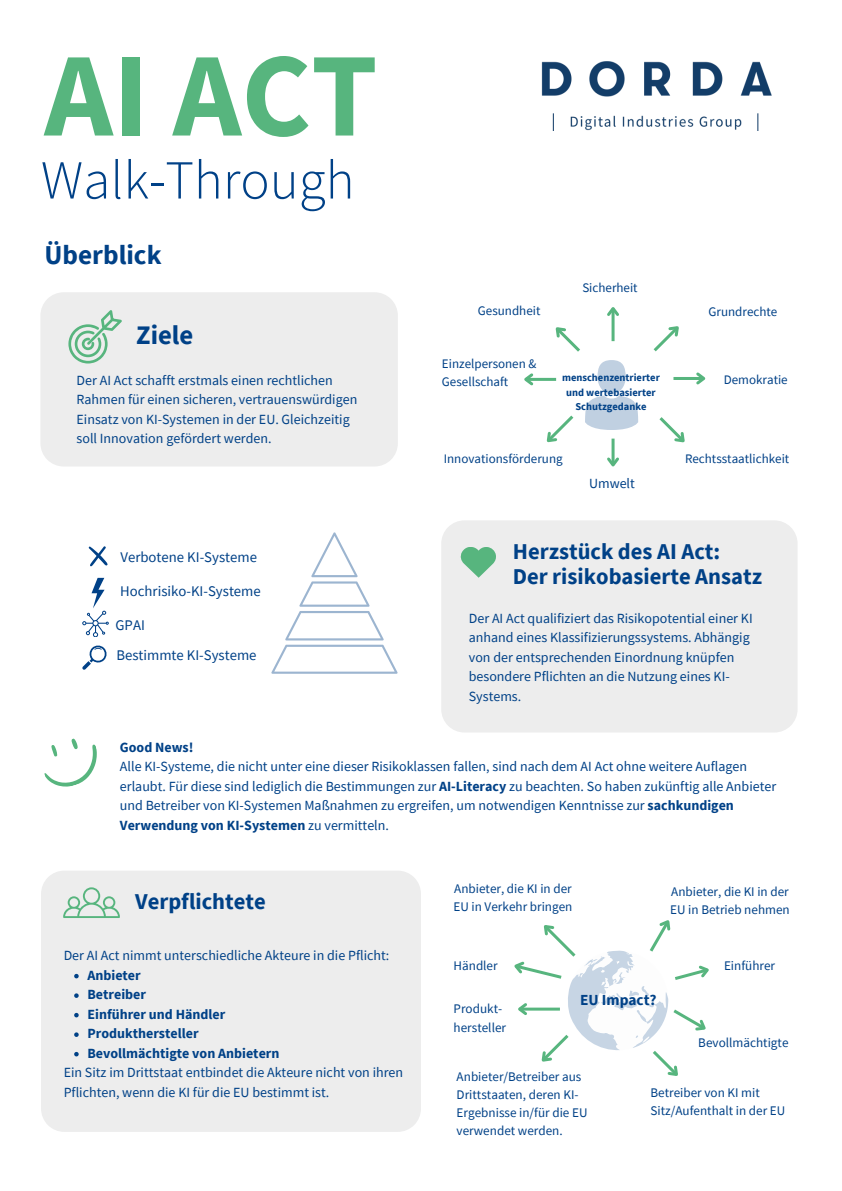
<style>
.page{position:relative;width:842px;height:1191px;background:#fff}
.page>*{position:absolute;margin:0;border:0;box-sizing:border-box;transform-origin:0 0}
.t1{font:700 119.7px "Source Sans Pro";color:#57b57e}
.t2{font:300 55px "Source Sans Pro";color:#004187}
.t3{font:700 27.2px "Source Sans Pro";color:#004187}
.t4{font:700 26.7px "Source Sans Pro";color:#004187}
.t5{font:700 22.6px/24.7px "Source Sans Pro";color:#004187}
.t6{font:700 15.3px "Source Sans Pro";color:#004187}
.t7{font:14.7px "Source Sans Pro";color:#004187}
.t8{font:14px/19.5px "Source Sans Pro";color:#004187}
.t9{font:700 14px "Source Sans Pro";color:#004187}
.t10{font:13.2px/18.3px "Source Sans Pro";color:#004187}
.t11{font:13.1px/18.2px "Source Sans Pro";color:#004187}
.t12{font:13px "Source Sans Pro";color:#004187}
.t13{font:700 10.5px/14.3px "Source Sans Pro";color:#004187;text-align:center}
.s1{font-weight:700}
</style>
<div class="page">
<div style="left:40px;top:292px;width:358px;height:174px;background:#ededed"></div>
<div style="left:441px;top:520px;width:356px;height:212px;background:#ededed"></div>
<div style="left:41px;top:871px;width:379px;height:260px;background:#ededed"></div>
<svg style="left:68px;top:310px;width:54px;height:53px;background:#c4ddce"></svg>
<div style="left:597px;top:360px;width:29px;height:34px;background:#c0d0e1;border-radius:50%"></div>
<svg style="left:585px;top:395px;width:54px;height:35px"></svg>
<svg style="left:271px;top:532px;width:127px;height:141px"></svg>
<svg style="left:63px;top:887px;width:57px;height:30px;background:#cadfd3"></svg>
<svg style="left:461px;top:547px;width:35px;height:30px"></svg>
<svg style="left:44px;top:738px;width:53px;height:49px"></svg>
<img style="left:542px;top:61px;width:230px;height:69px">
<svg style="left:82px;top:645px;width:25px;height:24px"></svg>
<svg style="left:82px;top:577px;width:26px;height:60px"></svg>
<svg style="left:88px;top:546px;width:20px;height:20px"></svg>
<svg style="left:74px;top:973px;width:5px;height:5px"></svg>
<svg style="left:74px;top:993px;width:5px;height:4px"></svg>
<svg style="left:74px;top:1012px;width:5px;height:5px"></svg>
<svg style="left:74px;top:1032px;width:5px;height:4px"></svg>
<svg style="left:74px;top:1051px;width:5px;height:5px"></svg>
<svg style="left:514px;top:920px;width:195px;height:156px"></svg>
<hr style="left:612px;top:308px;width:3px;height:33px;background:#57b57e">
<svg style="left:607px;top:307px;width:12px;height:12px"></svg>
<svg style="left:555px;top:327px;width:25px;height:25px"></svg>
<hr style="left:526px;top:378px;width:30px;height:3px;background:#57b57e">
<svg style="left:524px;top:373px;width:12px;height:13px"></svg>
<svg style="left:546px;top:415px;width:28px;height:28px"></svg>
<svg style="left:659px;top:417px;width:26px;height:26px"></svg>
<hr style="left:612px;top:438px;width:3px;height:27px;background:#57b57e">
<svg style="left:607px;top:455px;width:12px;height:12px"></svg>
<hr style="left:673px;top:377px;width:31px;height:3px;background:#57b57e">
<svg style="left:696px;top:372px;width:10px;height:13px"></svg>
<svg style="left:653px;top:326px;width:26px;height:26px"></svg>
<p class="t1" style="left:44px;top:18px;width:335px">AI ACT</p>
<p class="t2" style="left:41px;top:144px;width:315px">Walk-Through</p>
<h4 class="t3" style="left:44px;top:237px;width:119px">Überblick</h4>
<p class="t4" style="left:136px;top:317px;width:59px">Ziele</p>
<p class="t8" style="left:77px;top:370px;width:282px">Der AI Act schafft erstmals einen rechtlichen Rahmen für einen sicheren, vertrauenswürdigen Einsatz von KI-Systemen in der EU. Gleichzeitig soll Innovation gefördert werden.</p>
<p class="t7" style="left:120px;top:548px;width:138px">Verbotene KI-Systeme</p>
<p class="t7" style="left:120px;top:582px;width:142px">Hochrisiko-KI-Systeme</p>
<p class="t7" style="left:116px;top:615px;width:31px">GPAI</p>
<p class="t7" style="left:116px;top:645px;width:142px">Bestimmte KI-Systeme</p>
<p class="t12" style="left:478px;top:302px;width:64px">Gesundheit</p>
<p class="t12" style="left:442px;top:355px;width:96px">Einzelpersonen &amp;</p>
<h4 class="t12" style="left:442px;top:373px;width:68px">Gesellschaft</h4>
<p class="t12" style="left:582px;top:279px;width:57px">Sicherheit</p>
<h1 class="t13" style="left:562px;top:370px;width:99px">menschenzentrierter und wertebasierter</h1>
<h2 class="t13" style="left:575px;top:399px;width:73px">Schutzgedanke</h2>
<p class="t12" style="left:444px;top:450px;width:121px">Innovationsförderung</p>
<p class="t8" style="left:589px;top:473px;width:47px">Umwelt</p>
<p class="t12" style="left:708px;top:303px;width:70px">Grundrechte</p>
<p class="t12" style="left:724px;top:371px;width:65px">Demokratie</p>
<p class="t12" style="left:685px;top:450px;width:106px">Rechtsstaatlichkeit</p>
<p class="t5" style="left:513px;top:538px;width:251px">Herzstück des AI Act:<br>Der risikobasierte Ansatz</p>
<p class="t8" style="left:469px;top:608px;width:285px">Der AI Act qualifiziert das Risikopotential einer KI anhand eines Klassifizierungssystems. Abhängig von der entsprechenden Einordnung knüpfen besondere Pflichten an die Nutzung eines KI-Systems.</p>
<p class="t9" style="left:120px;top:738px;width:75px">Good News!</p>
<p class="t8" style="left:120px;top:756px;width:658px">Alle KI-Systeme, die nicht unter eine dieser Risikoklassen fallen, sind nach dem AI Act ohne weitere Auflagen erlaubt. Für diese sind lediglich die Bestimmungen zur <span class="s1">AI-Literacy</span> zu beachten. So haben zukünftig alle Anbieter und Betreiber von KI-Systemen Maßnahmen zu ergreifen, um notwendigen Kenntnisse zur <span class="s1">sachkundigen Verwendung von KI-Systemen</span> zu vermitteln.</p>
<p class="t5" style="left:135px;top:888px;width:132px">Verpflichtete</p>
<p class="t8" style="left:64px;top:945px;width:327px">Der AI Act nimmt unterschiedliche Akteure in die Pflicht:</p>
<p class="t9" style="left:87px;top:965px;width:55px">Anbieter</p>
<p class="t9" style="left:87px;top:985px;width:60px">Betreiber</p>
<p class="t9" style="left:87px;top:1004px;width:139px">Einführer und Händler</p>
<h5 class="t9" style="left:87px;top:1024px;width:113px">Produkthersteller</h5>
<p class="t9" style="left:87px;top:1043px;width:194px">Bevollmächtigte von Anbietern</p>
<p class="t8" style="left:64px;top:1062px;width:341px">Ein Sitz im Drittstaat entbindet die Akteure nicht von ihren<br>Pflichten, wenn die KI für die EU bestimmt ist.</p>
<p class="t10" style="left:453px;top:878px;width:120px">Anbieter, die KI in der<br>EU in Verkehr bringen</p>
<p class="t10" style="left:670px;top:882px;width:121px">Anbieter, die KI in der<br>EU in Betrieb nehmen</p>
<p class="t10" style="left:454px;top:956px;width:46px">Händler</p>
<p class="t10" style="left:454px;top:999px;width:54px">Produkt&shy;hersteller</p>
<h3 class="t6" style="left:580px;top:990px;width:78px">EU Impact?</h3>
<p class="t10" style="left:724px;top:956px;width:53px">Einführer</p>
<h3 class="t10" style="left:698px;top:1033px;width:92px">Bevollmächtigte</h3>
<p class="t11" style="left:457px;top:1066px;width:132px">Anbieter/Betreiber aus<br>Drittstaaten, deren KI-<br>Ergebnisse in/für die EU verwendet werden.</p>
<p class="t11" style="left:650px;top:1083px;width:136px">Betreiber von KI mit<br>Sitz/Aufenthalt in der EU</p>
</div>
